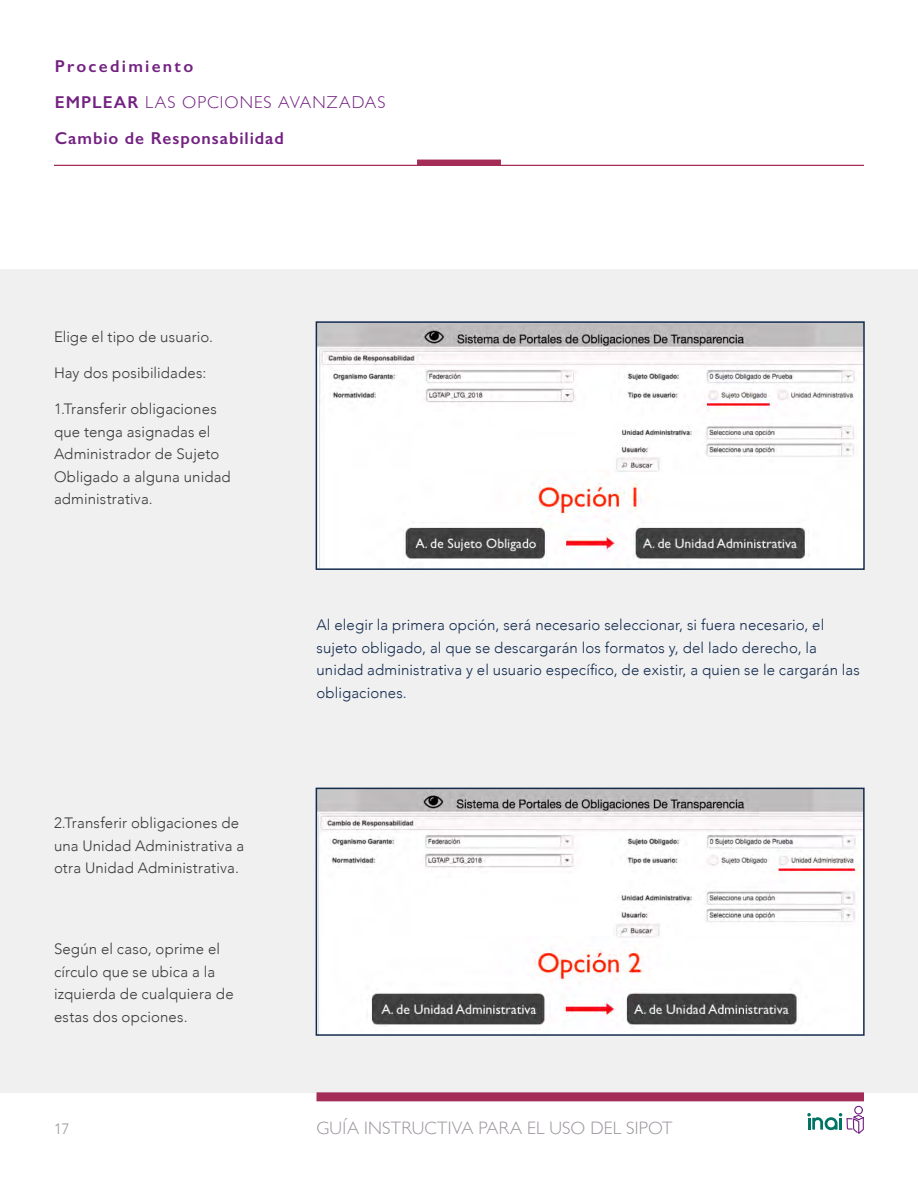
<style>
.page{position:relative;width:918px;height:1188px;background:#fff}
.page>*{position:absolute;margin:0;border:0;box-sizing:border-box;transform-origin:0 0}
.t1{font:300 18px "Gill Sans";letter-spacing:.01em;color:#9c959d}
.t2{font:600 17.25px/36px "Gill Sans";letter-spacing:.055em;color:#742282}
.t3{font:300 15px/22.5px "Avenir";letter-spacing:.01em;color:#3a3a3c}
.t4{font:300 15px/22.5px "Avenir";letter-spacing:.01em;color:#132b4e}
.t5{font:300 15px "Avenir";color:#9c959d}
.s1{font-weight:300}
</style>
<div class="page">
<hr style="left:54px;top:165px;width:810px;height:1px;background:#a42d57">
<div style="left:417px;top:160px;width:84px;height:6px;background:#a42d57"></div>
<div style="left:0;top:269px;width:918px;height:823px;background:#f0f0f0"></div>
<div style="left:316px;top:1092px;width:548px;height:9px;background:#a42d57"></div>
<div style="left:854px;top:1106px;width:9px;height:9px;border:1px solid #742282;border-radius:50%"></div>
<svg style="left:807px;top:1113px;width:57px;height:21px"></svg>
<img style="left:319px;top:324px;width:543px;height:243px">
<div style="left:316px;top:321px;width:549px;height:249px;border:2px solid #132b4e"></div>
<img style="left:319px;top:791px;width:543px;height:242px">
<div style="left:316px;top:788px;width:549px;height:248px;border:2px solid #132b4e"></div>
<p class="t2" style="left:55px;top:48px;width:332px">Procedimiento<br>EMPLEAR <span class="s1">LAS OPCIONES AVANZADAS<br></span>Cambio de Responsabilidad</p>
<p class="t3" style="left:54px;top:326px;width:161px">Elige el tipo de usuario.</p>
<p class="t3" style="left:54px;top:362px;width:154px">Hay dos posibilidades:</p>
<p class="t3" style="left:54px;top:398px;width:178px">1.Transferir obligaciones que tenga asignadas el<br>Administrador de Sujeto<br>Obligado a alguna unidad administrativa.</p>
<p class="t3" style="left:54px;top:812px;width:192px">2.Transferir obligaciones de una Unidad Administrativa a otra Unidad Administrativa.</p>
<p class="t3" style="left:54px;top:938px;width:181px">Según el caso, oprime el círculo que se ubica a la izquierda de cualquiera de estas dos opciones.</p>
<p class="t4" style="left:316px;top:614px;width:545px">Al elegir la primera opción, será necesario seleccionar, si fuera necesario, el sujeto obligado, al que se descargarán los formatos y, del lado derecho, la unidad administrativa y el usuario específico, de existir, a quien se le cargarán las obligaciones.</p>
<p class="t5" style="left:54px;top:1120px;width:17px">17</p>
<p class="t1" style="left:316px;top:1114px;width:358px">GUÍA INSTRUCTIVA PARA EL USO DEL SIPOT</p>
</div>
